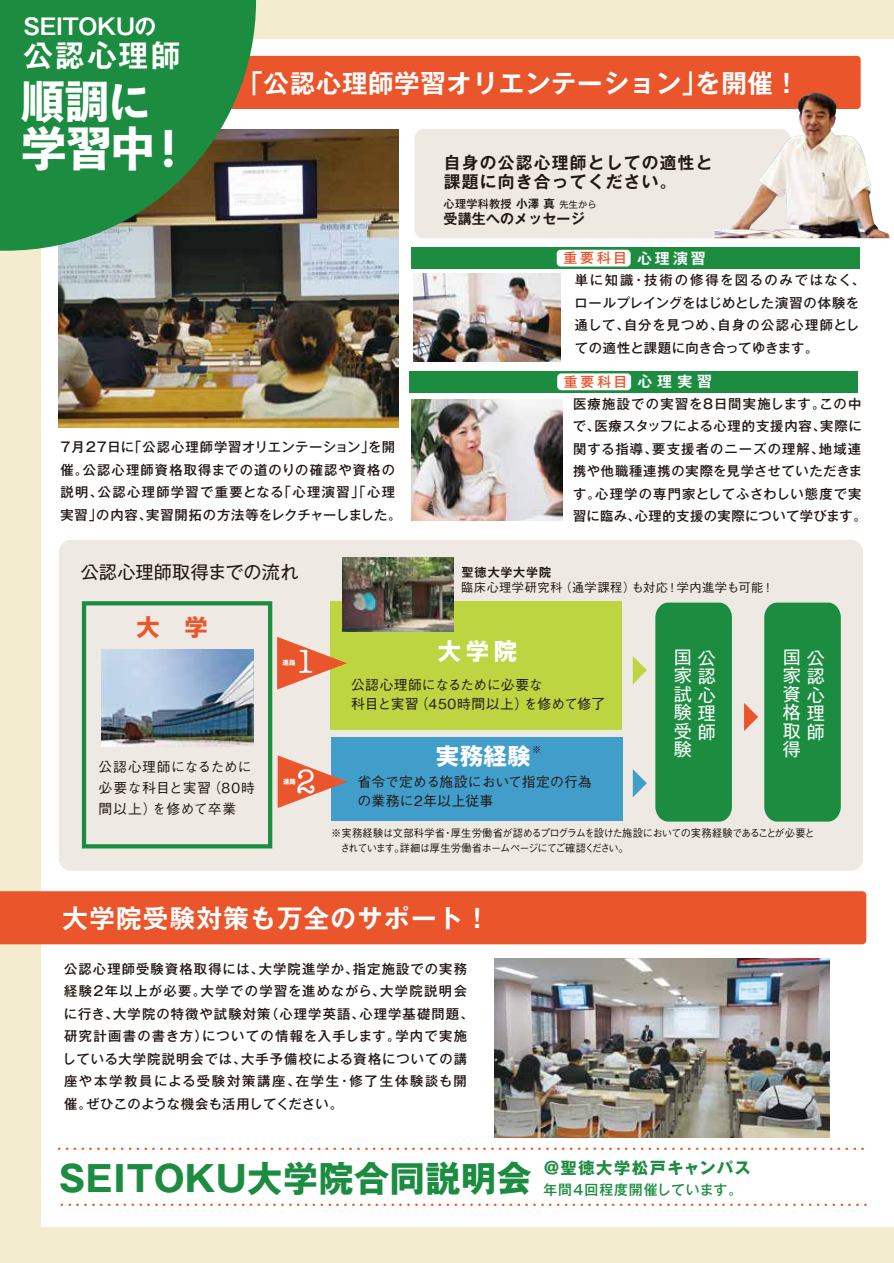
<style>
.page{position:relative;width:894px;height:1263px;background:#fff}
.page>*{position:absolute;margin:0;border:0;box-sizing:border-box;transform-origin:0 0}
.t1{font:800 46.35px "Toppan Bunkyu Midashi Gothic Std N";color:#fff}
.t2{font:800 44.55px "Toppan Bunkyu Midashi Gothic Std N";color:#fff}
.t3{font:700 35.4px "Gothic MB101 Pro";letter-spacing:.02em;color:#1c8c41}
.t4{font:34.5px "American Typewriter";color:#fff;scale:.9 1}
.t5{font:700 30.3px "Gothic MB101 Pro De";letter-spacing:.07em;color:#fff}
.t6{font:700 25.5px "Gothic MB101 Pro De";letter-spacing:.025em;color:#fff}
.t7{font:700 25.5px "Gothic MB101 Pro De";letter-spacing:.05em;color:#fff}
.t8{font:700 23.4px "Gothic MB101 Pro";letter-spacing:.02em;color:#fff}
.t9{font:700 23.4px "Gothic MB101 Pro";color:#ea552b}
.t10{font:700 22.2px "Gothic MB101 Pro De";letter-spacing:-.015em;color:#fff}
.t11{font:18.15px "Gothic MB101 Pro";letter-spacing:.005em;color:#221815}
.t12{font:18px "Gothic MB101 Pro";letter-spacing:.33em;color:#fff}
.t13{font:700 16.8px/19.5px "Gothic MB101 Pro De";letter-spacing:.075em;color:#221815}
.t14{font:700 16.2px "Gothic MB101 Pro";letter-spacing:.09em;color:#1c8c41}
.t15{font:500 13.95px "Gothic MB101 Pro";letter-spacing:.065em;color:#1c8c41}
.t16{font:700 13.95px "Gothic MB101 Pro De";letter-spacing:.01em;color:#221815}
.t17{font:500 13.8px/19.5px "Gothic BBB Pro";letter-spacing:.015em;color:#221815}
.t18{font:500 13.8px/21.3px "Gothic BBB Pro";letter-spacing:.035em;color:#221815}
.t19{font:500 13.8px "Gothic MB101 Pro";letter-spacing:.21em;color:#ea552b}
.t20{font:500 13.65px "Gothic MB101 Pro";color:#ea552b}
.t21{font:500 13.35px/22.5px "Gothic MB101 Pro";letter-spacing:.075em;color:#221815}
.t22{font:12.75px "Midashi Go Pro MB31";letter-spacing:.01em;color:#221815}
.t23{font:500 12.15px "Gothic BBB Pro";letter-spacing:.03em;color:#221815}
.t24{font:500 11.1px "Gothic MB101 Pro";letter-spacing:.025em;color:#221815}
.t25{font:500 10.65px/15px "Gothic BBB Pro";letter-spacing:-.05em;color:#221815;scale:.96 1}
.t26{font:700 9.15px "Gothic MB101 Pro";color:#221815}
.t27{font:700 6.45px "Gothic MB101 Pro";color:#fff}
.s1{font-family:"Gothic MB101 Pro De";font-weight:700;font-size:11.4px}
.s2{font-weight:400;font-size:9.15px}
.s3{font-family:"Gothic MB101 Pro De";font-weight:700;font-size:14.85px;color:#fff}
</style>
<div class="page">
<div style="left:0;top:0;width:893px;height:1263px;background:#f3ecce"></div>
<div style="left:42px;top:39px;width:851px;height:1187px;background:#fff"></div>
<div style="left:409px;top:371px;width:448px;height:22px;background:#1c8c41"></div>
<div style="left:414px;top:129px;width:376px;height:109px;background:#eee9e2;border-radius:9px"></div>
<div style="left:0;top:891px;width:866px;height:53px;background:#ea552b"></div>
<img style="left:494px;top:959px;width:335px;height:178px">
<div style="left:59px;top:540px;width:804px;height:331px;background:#eee9e2;border-radius:12px"></div>
<div style="left:82px;top:601px;width:190px;height:247px;border:4px solid #1c8c41"></div>
<div style="left:655px;top:603px;width:76px;height:219px;background:#1c8c41"></div>
<div style="left:764px;top:603px;width:76px;height:219px;background:#1c8c41"></div>
<svg style="left:744px;top:703px;width:14px;height:28px"></svg>
<div style="left:330px;top:738px;width:292px;height:83px;background:#419dca"></div>
<div style="left:330px;top:602px;width:292px;height:128px;background:#bcd541"></div>
<img style="left:342px;top:558px;width:111px;height:73px">
<svg style="left:632px;top:656px;width:14px;height:28px"></svg>
<svg style="left:632px;top:769px;width:14px;height:28px"></svg>
<img style="left:101px;top:650px;width:152px;height:96px">
<svg style="left:277px;top:637px;width:70px;height:52px"></svg>
<svg style="left:277px;top:755px;width:70px;height:53px"></svg>
<div style="left:120px;top:56px;width:740px;height:53px;background:#ea552b;border-radius:4px"></div>
<img style="left:59px;top:129px;width:339px;height:298px">
<img style="left:714px;top:93px;width:175px;height:145px">
<img style="left:411px;top:399px;width:151px;height:122px">
<div style="left:411px;top:247px;width:448px;height:22px;background:#1c8c41"></div>
<img style="left:413px;top:274px;width:147px;height:87px">
<div style="left:556px;top:250px;width:74px;height:17px;background:#fff;border-radius:4px"></div>
<div style="left:557px;top:373px;width:74px;height:17px;background:#fff;border-radius:4px"></div>
<svg style="left:0;top:0;width:256px;height:251px;background:#2d8646"></svg>
<p class="t10" style="left:23px;top:8px;width:134px">SEITOKUの</p>
<p class="t5" style="left:23px;top:30px;width:158px">公認心理師</p>
<p class="t2" style="left:21px;top:66px;width:132px">順調に</p>
<p class="t1" style="left:21px;top:113px;width:171px">学習中！</p>
<p class="t6" style="left:237px;top:62px;width:563px">「公認心理師学習オリエンテーション」を開催！</p>
<p class="t13" style="left:444px;top:150px;width:270px">自身の公認心理師としての適性と課題に向き合ってください。</p>
<p class="t24" style="left:443px;top:194px;width:154px">心理学科教授 <span class="s1">小澤 真</span><span class="s2">先生から</span></p>
<p class="t16" style="left:443px;top:207px;width:143px">受講生へのメッセージ</p>
<p class="t19" style="left:563px;top:247px;width:144px">重要科目 <span class="s3">心理演習</span></p>
<p class="t21" style="left:574px;top:267px;width:292px">単に知識・技術の修得を図るのみではなく、ロールプレイングをはじめとした演習の体験を通して、自分を見つめ、自身の公認心理師としての適性と課題に向き合ってゆきます。</p>
<p class="t19" style="left:563px;top:370px;width:150px">重要科目 <span class="s3">心理実習</span></p>
<p class="t21" style="left:60px;top:434px;width:342px">7月27日に「公認心理師学習オリエンテーション」を開催。公認心理師資格取得までの道のりの確認や資格の説明、公認心理師学習で重要となる「心理演習」「心理実習」の内容、実習開拓の方法等をレクチャーしました。</p>
<p class="t21" style="left:572px;top:391px;width:295px">医療施設での実習を８日間実施します。この中で、医療スタッフによる心理的支援内容、実際に関する指導、要支援者のニーズの理解、地域連携や他職種連携の実際を見学させていただきます。心理学の専門家としてふさわしい態度で実習に臨み、心理的支援の実際について学びます。</p>
<p class="t11" style="left:81px;top:557px;width:219px">公認心理師取得までの流れ</p>
<p class="t9" style="left:137px;top:608px;width:73px">大　学</p>
<p class="t27" style="left:282px;top:658px;width:14px">進路</p>
<p class="t4" style="left:296px;top:636px;width:23px">1</p>
<p class="t18" style="left:99px;top:754px;width:158px">公認心理師になるために必要な科目と実習（80時間以上）を修めて卒業</p>
<p class="t27" style="left:283px;top:776px;width:14px">進路</p>
<p class="t4" style="left:296px;top:755px;width:23px">2</p>
<p class="t22" style="left:461px;top:562px;width:92px">聖徳大学大学院</p>
<p class="t23" style="left:461px;top:578px;width:314px">臨床心理学研究科（通学課程）も対応！学内進学も可能！</p>
<p class="t8" style="left:437px;top:632px;width:81px">大学院</p>
<p class="t17" style="left:351px;top:673px;width:256px">公認心理師になるために必要な<br>科目と実習（450時間以上）を修めて修了</p>
<p class="t8" style="left:436px;top:737px;width:96px">実務経験</p>
<p class="t17" style="left:357px;top:770px;width:235px">省令で定める施設において指定の行為の業務に2年以上従事</p>
<p class="t26" style="left:532px;top:741px;width:11px">※</p>
<p class="t12" style="left:673px;top:642px;width:44px">国公</p>
<p class="t12" style="left:673px;top:661px;width:44px">家認</p>
<p class="t12" style="left:673px;top:680px;width:44px">試心</p>
<p class="t12" style="left:673px;top:698px;width:44px">験理</p>
<p class="t12" style="left:673px;top:717px;width:44px">受師</p>
<p class="t12" style="left:673px;top:735px;width:20px">験</p>
<p class="t12" style="left:782px;top:642px;width:44px">国公</p>
<p class="t12" style="left:782px;top:661px;width:44px">家認</p>
<p class="t12" style="left:782px;top:680px;width:44px">資心</p>
<p class="t12" style="left:782px;top:698px;width:44px">格理</p>
<p class="t12" style="left:782px;top:717px;width:44px">取師</p>
<p class="t12" style="left:782px;top:735px;width:20px">得</p>
<p class="t25" style="left:340px;top:824px;width:496px;text-indent:-9px">※実務経験は文部科学省・厚生労働省が認めるプログラムを設けた施設においての実務経験であることが必要とされています。詳細は厚生労働省ホームページにてご確認ください。</p>
<p class="t7" style="left:63px;top:897px;width:429px">大学院受験対策も万全のサポート！</p>
<p class="t21" style="left:63px;top:956px;width:412px">公認心理師受験資格取得には、大学院進学か、指定施設での実務経験２年以上が必要。大学での学習を進めながら、大学院説明会に行き、大学院の特徴や試験対策（心理学英語、心理学基礎問題、研究計画書の書き方）についての情報を入手します。学内で実施している大学院説明会では、大手予備校による資格についての講座や本学教員による受験対策講座、在学生・修了生体験談も開催。ぜひこのような機会も活用してください。</p>
<p class="t20" style="left:52px;top:1137px;width:818px">・・・・・・・・・・・・・・・・・・・・・・・・・・・・・・・・・・・・・・・・・・・・・・・・・・・・・・・・・・・・・・・・・・・・・・・・・・・・・・・・・・・・・・・・・・・・・・・・・・・・・・・</p>
<p class="t3" style="left:59px;top:1149px;width:474px">SEITOKU大学院合同説明会</p>
<p class="t14" style="left:543px;top:1154px;width:209px">＠聖徳大学松戸キャンパス</p>
<p class="t15" style="left:543px;top:1178px;width:200px">年間4回程度開催しています。</p>
<p class="t20" style="left:55px;top:1193px;width:818px">・・・・・・・・・・・・・・・・・・・・・・・・・・・・・・・・・・・・・・・・・・・・・・・・・・・・・・・・・・・・・・・・・・・・・・・・・・・・・・・・・・・・・・・・・・・・・・・・・・・・・・・</p>
</div>
